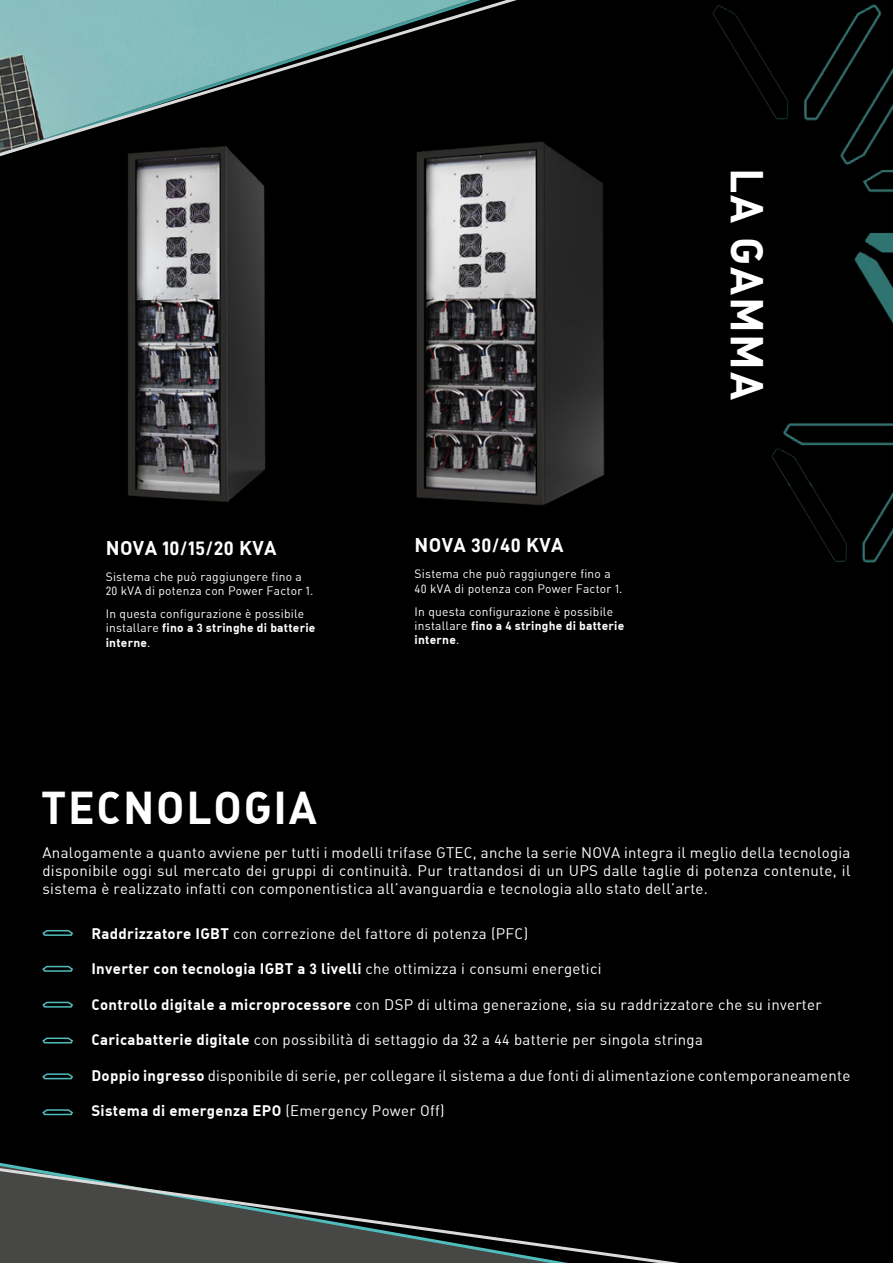
<style>
.page{position:relative;width:893px;height:1263px;background:#000}
.page>*{position:absolute;margin:0;border:0;box-sizing:border-box;transform-origin:0 0}
.t1{font:700 45px "DIN Alternate";letter-spacing:.04em;color:#fff}
.t2{font:19.5px "D DIN Bold";color:#fff}
.t3{font:700 19.5px "DIN Alternate";letter-spacing:.02em;color:#fff}
.t4{font:15px/18px "DIN Alternate";letter-spacing:.02em;color:#fff;text-align:justify}
.t5{font:700 15px "DIN Alternate";letter-spacing:.02em;color:#fff}
.t6{font:12px/14.4px "DIN Alternate";letter-spacing:.02em;color:#fff}
.s1{font-family:"DIN Alternate";font-weight:700}
.s2{font-family:"D DIN"}
.s3{font-weight:700}
.s4{font-family:"D DIN Bold"}
.s5{font-family:"D DIN Bold";font-weight:400}
.s6{font-weight:400}
</style>
<div class="page">
<svg style="left:0;top:1162px;width:679px;height:101px"></svg>
<img style="left:772px;top:270px;width:121px;height:214px">
<img style="left:788px;top:484px;width:105px;height:79px">
<img style="left:128px;top:446px;width:137px;height:56px">
<img style="left:416px;top:446px;width:188px;height:59px">
<svg style="left:0;top:0;width:604px;height:446px"></svg>
<svg style="left:42px;top:930px;width:31px;height:6px"></svg>
<svg style="left:42px;top:965px;width:31px;height:7px"></svg>
<svg style="left:42px;top:1001px;width:31px;height:7px"></svg>
<svg style="left:42px;top:1037px;width:31px;height:7px"></svg>
<svg style="left:42px;top:1073px;width:31px;height:7px"></svg>
<svg style="left:42px;top:1109px;width:31px;height:7px"></svg>
<h2 class="t2" style="left:106px;top:537px;width:172px"><span class="s1">NOVA</span> 10/15/20 <span class="s1">KVA</span></h2>
<p class="t6" style="left:106px;top:569px;width:209px">Sistema che può raggiungere fino a<br><span class="s2">20</span> kVA di potenza con Power Factor <span class="s2">1</span>.</p>
<p class="t6" style="left:106px;top:606px;width:211px">In questa configurazione è possibile installare <span class="s3">fino a</span> <span class="s4">3</span> <span class="s3">stringhe di batterie interne</span>.</p>
<h2 class="t3" style="left:415px;top:533px;width:150px">NOVA <span class="s5">30/40</span> KVA</h2>
<p class="t6" style="left:415px;top:566px;width:209px">Sistema che può raggiungere fino a<br><span class="s2">40</span> kVA di potenza con Power Factor <span class="s2">1</span>.</p>
<p class="t6" style="left:415px;top:604px;width:211px">In questa configurazione è possibile installare <span class="s3">fino a</span> <span class="s4">4</span> <span class="s3">stringhe di batterie interne</span>.</p>
<h1 class="t1" style="left:777px;top:168px;width:233px;rotate:90deg">LA GAMMA</h1>
<h1 class="t1" style="left:41px;top:778px;width:277px">TECNOLOGIA</h1>
<p class="t4" style="left:43px;top:843px;width:809px">Analogamente a quanto avviene per tutti i modelli trifase GTEC, anche la serie NOVA integra il meglio della tecnologia disponibile oggi sul mercato dei gruppi di continuità. Pur trattandosi di un UPS dalle taglie di potenza contenute, il sistema è realizzato infatti con componentistica all’avanguardia e tecnologia allo stato dell’arte.</p>
<p class="t4" style="left:91px;top:924px;width:438px"><span class="s3">Raddrizzatore IGBT</span> con correzione del fattore di potenza (PFC)</p>
<p class="t5" style="left:91px;top:959px;width:512px">Inverter con tecnologia IGBT a <span class="s5">3</span> livelli <span class="s6">che ottimizza i consumi energetici</span></p>
<p class="t4" style="left:91px;top:995px;width:732px"><span class="s3">Controllo digitale a microprocessore</span> con DSP di ultima generazione, sia su raddrizzatore che su inverter</p>
<p class="t4" style="left:91px;top:1030px;width:613px"><span class="s3">Caricabatterie digitale</span> con possibilità di settaggio da <span class="s2">32</span> a <span class="s2">44</span> batterie per singola stringa</p>
<p class="t4" style="left:91px;top:1066px;width:760px"><span class="s3">Doppio ingresso</span> disponibile di serie, per collegare il sistema a due fonti di alimentazione contemporaneamente</p>
<p class="t5" style="left:91px;top:1101px;width:355px">Sistema di emergenza EPO <span class="s6">(Emergency Power Off)</span></p>
</div>
